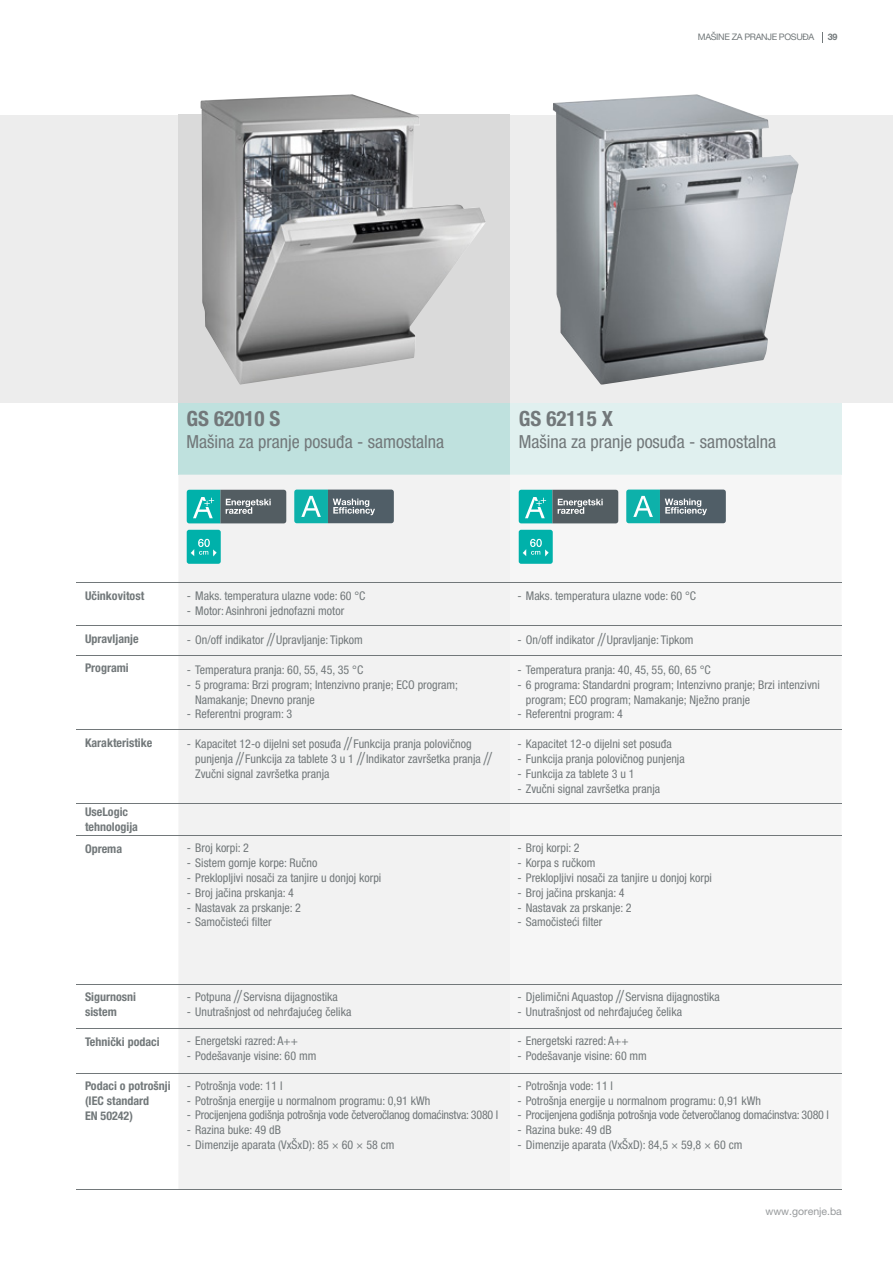
<style>
.page{position:relative;width:893px;height:1263px;background:#fff}
.page>*{position:absolute;margin:0;border:0;box-sizing:border-box;transform-origin:0 0}
.t1{font:700 condensed 21px "Helvetica Neue LT Pro";color:#72787a}
.t2{font:condensed 18px "Helvetica Neue LT Pro";color:#72787a}
.t3{font:condensed 12px/14.9px "Helvetica Neue LT Pro";color:#72787a}
.t4{font:700 condensed 12px/14.9px "Helvetica Neue LT Pro";color:#72787a}
.t5{font:condensed 12px "Helvetica Neue LT Pro";letter-spacing:-.02em;color:#72787a}
.t6{font:10.5px "Helvetica Neue LT Pro";color:#979a9c}
.t7{font:9px "Helvetica Neue LT Pro";letter-spacing:-.04em;color:#72787a}
.t8{font:700 9px "Helvetica Neue LT Pro";color:#72787a}
.s1{font-weight:300;font-size:18px}
</style>
<div class="page">
<div style="left:0;top:115px;width:893px;height:288px;background:#ededed"></div>
<div style="left:178px;top:403px;width:332px;height:72px;background:#bfe1de"></div>
<div style="left:510px;top:403px;width:332px;height:72px;background:#e0f0ef"></div>
<div style="left:178px;top:475px;width:332px;height:714px;background:#f2f2f2"></div>
<hr style="left:77px;top:582px;width:101px;height:1px;background:#72787a">
<hr style="left:178px;top:582px;width:332px;height:1px;background:#72787a">
<hr style="left:510px;top:582px;width:332px;height:1px;background:#72787a">
<hr style="left:77px;top:625px;width:101px;height:1px;background:#72787a">
<hr style="left:77px;top:655px;width:101px;height:1px;background:#72787a">
<hr style="left:77px;top:730px;width:101px;height:1px;background:#72787a">
<hr style="left:77px;top:803px;width:101px;height:1px;background:#72787a">
<hr style="left:77px;top:835px;width:101px;height:1px;background:#72787a">
<hr style="left:77px;top:984px;width:101px;height:1px;background:#72787a">
<hr style="left:77px;top:1028px;width:101px;height:1px;background:#72787a">
<hr style="left:77px;top:1073px;width:101px;height:1px;background:#72787a">
<hr style="left:77px;top:1189px;width:101px;height:1px;background:#72787a">
<hr style="left:178px;top:625px;width:332px;height:1px;background:#72787a">
<hr style="left:178px;top:655px;width:332px;height:1px;background:#72787a">
<hr style="left:178px;top:730px;width:332px;height:1px;background:#72787a">
<hr style="left:178px;top:803px;width:332px;height:1px;background:#72787a">
<hr style="left:178px;top:835px;width:332px;height:1px;background:#72787a">
<hr style="left:178px;top:984px;width:332px;height:1px;background:#72787a">
<hr style="left:178px;top:1028px;width:332px;height:1px;background:#72787a">
<hr style="left:178px;top:1073px;width:332px;height:1px;background:#72787a">
<hr style="left:178px;top:1189px;width:332px;height:1px;background:#72787a">
<hr style="left:510px;top:625px;width:332px;height:1px;background:#72787a">
<hr style="left:510px;top:655px;width:332px;height:1px;background:#72787a">
<hr style="left:510px;top:730px;width:332px;height:1px;background:#72787a">
<hr style="left:510px;top:803px;width:332px;height:1px;background:#72787a">
<hr style="left:510px;top:835px;width:332px;height:1px;background:#72787a">
<hr style="left:510px;top:984px;width:332px;height:1px;background:#72787a">
<hr style="left:510px;top:1028px;width:332px;height:1px;background:#72787a">
<hr style="left:510px;top:1073px;width:332px;height:1px;background:#72787a">
<hr style="left:510px;top:1189px;width:332px;height:1px;background:#72787a">
<div style="left:178px;top:115px;width:332px;height:288px;background:#dadada"></div>
<svg style="left:187px;top:490px;width:99px;height:33px;background:#4d8788"></svg>
<svg style="left:294px;top:490px;width:100px;height:33px;background:#50898c"></svg>
<svg style="left:519px;top:490px;width:99px;height:33px;background:#4d8788"></svg>
<svg style="left:626px;top:490px;width:100px;height:33px;background:#50898c"></svg>
<div style="left:187px;top:530px;width:34px;height:34px;background:#00b1aa;border-radius:2px"></div>
<svg style="left:191px;top:539px;width:26px;height:17px"></svg>
<div style="left:519px;top:530px;width:34px;height:34px;background:#00b1aa;border-radius:2px"></div>
<svg style="left:523px;top:539px;width:26px;height:17px"></svg>
<img style="left:200px;top:94px;width:286px;height:291px">
<img style="left:553px;top:94px;width:246px;height:291px">
<p class="t7" style="left:698px;top:32px;width:118px">MAŠINE ZA PRANJE POSUĐA</p>
<p class="t8" style="left:828px;top:32px;width:11px">39</p>
<h1 class="t1" style="left:187px;top:406px;width:95px">GS 62010 S</h1>
<h2 class="t2" style="left:187px;top:431px;width:259px">Mašina za pranje posuđa - samostalna</h2>
<h1 class="t1" style="left:519px;top:406px;width:96px">GS 62115 X</h1>
<h2 class="t2" style="left:519px;top:431px;width:259px">Mašina za pranje posuđa - samostalna</h2>
<p class="t4" style="left:85px;top:588px;width:61px">Učinkovitost</p>
<p class="t4" style="left:85px;top:631px;width:55px">Upravljanje</p>
<p class="t4" style="left:85px;top:661px;width:45px">Programi</p>
<p class="t4" style="left:85px;top:735px;width:69px">Karakteristike</p>
<p class="t4" style="left:85px;top:805px;width:55px">UseLogic tehnologija</p>
<p class="t4" style="left:85px;top:841px;width:39px">Oprema</p>
<p class="t3" style="left:187px;top:588px;width:180px">- Maks. temperatura ulazne vode: 60 °C</p>
<p class="t3" style="left:187px;top:603px;width:159px">- Motor: Asinhroni jednofazni motor</p>
<p class="t3" style="left:187px;top:632px;width:178px">- On/off indikator <span class="s1">//</span> Upravljanje: Tipkom</p>
<p class="t3" style="left:187px;top:662px;width:178px">- Temperatura pranja: 60, 55, 45, 35 °C</p>
<p class="t3" style="left:195px;top:677px;width:264px;text-indent:-9px">- 5 programa: Brzi program; Intenzivno pranje; ECO program;<br>Namakanje; Dnevno pranje</p>
<p class="t3" style="left:187px;top:707px;width:107px">- Referentni program: 3</p>
<p class="t3" style="left:195px;top:736px;width:298px;text-indent:-8px">- Kapacitet 12-o dijelni set posuđa <span class="s1">//</span> Funkcija pranja polovičnog punjenja <span class="s1">//</span> Funkcija za tablete 3 u 1 <span class="s1">//</span> Indikator završetka pranja <span class="s1">//<br></span>Zvučni signal završetka pranja</p>
<p class="t3" style="left:187px;top:840px;width:64px">- Broj korpi: 2</p>
<p class="t3" style="left:187px;top:855px;width:132px">- Sistem gornje korpe: Ručno</p>
<p class="t3" style="left:187px;top:870px;width:196px">- Preklopljivi nosači za tanjire u donjoj korpi</p>
<p class="t3" style="left:187px;top:885px;width:109px">- Broj jačina prskanja: 4</p>
<p class="t3" style="left:187px;top:900px;width:116px">- Nastavak za prskanje: 2</p>
<p class="t3" style="left:187px;top:915px;width:87px">- Samočisteći filter</p>
<p class="t3" style="left:517px;top:588px;width:180px">- Maks. temperatura ulazne vode: 60 °C</p>
<p class="t3" style="left:517px;top:632px;width:178px">- On/off indikator <span class="s1">//</span> Upravljanje: Tipkom</p>
<p class="t3" style="left:517px;top:662px;width:195px">- Temperatura pranja: 40, 45, 55, 60, 65 °C</p>
<p class="t3" style="left:526px;top:677px;width:296px;text-indent:-9px">- 6 programa: Standardni program; Intenzivno pranje; Brzi intenzivni program; ECO program; Namakanje; Nježno pranje</p>
<p class="t3" style="left:517px;top:707px;width:107px">- Referentni program: 4</p>
<p class="t3" style="left:517px;top:736px;width:156px">- Kapacitet 12-o dijelni set posuđa</p>
<p class="t3" style="left:517px;top:751px;width:169px">- Funkcija pranja polovičnog punjenja</p>
<p class="t3" style="left:517px;top:766px;width:119px">- Funkcija za tablete 3 u 1</p>
<p class="t3" style="left:517px;top:781px;width:144px">- Zvučni signal završetka pranja</p>
<p class="t3" style="left:517px;top:840px;width:64px">- Broj korpi: 2</p>
<p class="t3" style="left:517px;top:855px;width:80px">- Korpa s ručkom</p>
<p class="t3" style="left:517px;top:870px;width:196px">- Preklopljivi nosači za tanjire u donjoj korpi</p>
<p class="t3" style="left:517px;top:885px;width:109px">- Broj jačina prskanja: 4</p>
<p class="t3" style="left:517px;top:900px;width:116px">- Nastavak za prskanje: 2</p>
<p class="t3" style="left:517px;top:914px;width:87px">- Samočisteći filter</p>
<p class="t4" style="left:85px;top:989px;width:53px">Sigurnosni sistem</p>
<p class="t4" style="left:85px;top:1034px;width:76px">Tehnički podaci</p>
<p class="t4" style="left:85px;top:1078px;width:87px">Podaci o potrošnji (IEC standard<br>EN 50242)</p>
<p class="t3" style="left:187px;top:989px;width:153px">- Potpuna <span class="s1">//</span> Servisna dijagnostika</p>
<p class="t3" style="left:187px;top:1004px;width:166px">- Unutrašnjost od nehrđajućeg čelika</p>
<p class="t3" style="left:187px;top:1033px;width:113px">- Energetski razred: A++</p>
<p class="t3" style="left:187px;top:1048px;width:131px">- Podešavanje visine: 60 mm</p>
<p class="t3" style="left:187px;top:1078px;width:97px">- Potrošnja vode: 11 l</p>
<p class="t3" style="left:187px;top:1093px;width:245px">- Potrošnja energije u normalnom programu: 0,91 kWh</p>
<p class="t5" style="left:187px;top:1108px;width:313px">- Procijenjena godišnja potrošnja vode četveročlanog domaćinstva: 3080 l</p>
<p class="t3" style="left:187px;top:1122px;width:96px">- Razina buke: 49 dB</p>
<p class="t3" style="left:187px;top:1137px;width:209px">- Dimenzije aparata (VxŠxD): 85 × 60 × 58 cm</p>
<p class="t3" style="left:517px;top:989px;width:204px">- Djelimični Aquastop <span class="s1">//</span> Servisna dijagnostika</p>
<p class="t3" style="left:517px;top:1004px;width:166px">- Unutrašnjost od nehrđajućeg čelika</p>
<p class="t3" style="left:517px;top:1033px;width:113px">- Energetski razred: A++</p>
<p class="t3" style="left:517px;top:1048px;width:131px">- Podešavanje visine: 60 mm</p>
<p class="t3" style="left:517px;top:1078px;width:97px">- Potrošnja vode: 11 l</p>
<p class="t3" style="left:517px;top:1093px;width:245px">- Potrošnja energije u normalnom programu: 0,91 kWh</p>
<p class="t5" style="left:517px;top:1108px;width:313px">- Procijenjena godišnja potrošnja vode četveročlanog domaćinstva: 3080 l</p>
<p class="t3" style="left:517px;top:1122px;width:96px">- Razina buke: 49 dB</p>
<p class="t3" style="left:517px;top:1137px;width:227px">- Dimenzije aparata (VxŠxD): 84,5 × 59,8 × 60 cm</p>
<p class="t6" style="left:765px;top:1205px;width:78px">www.gorenje.ba</p>
</div>
